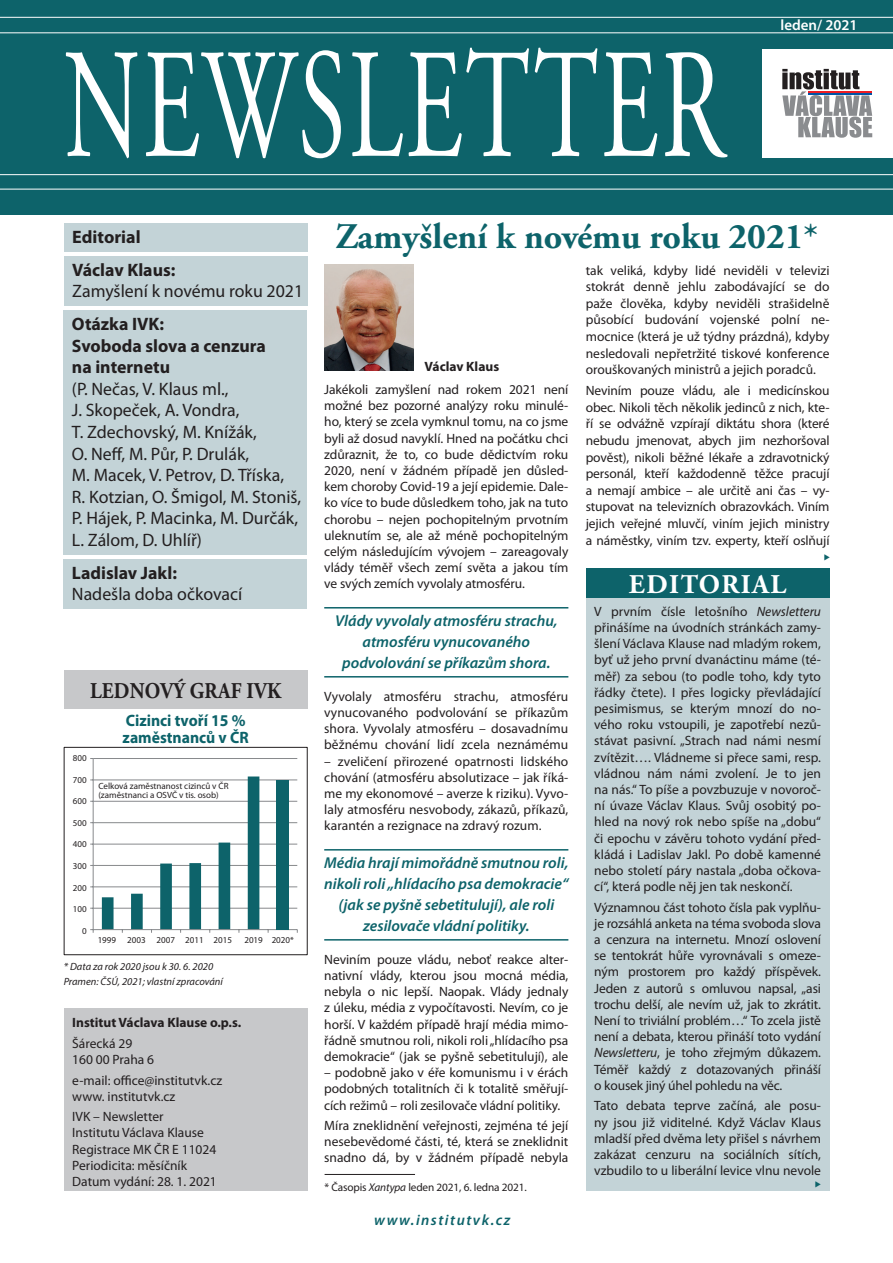
<style>
.page{position:relative;width:893px;height:1263px;background:#fff}
.page>*{position:absolute;margin:0;border:0;box-sizing:border-box;transform-origin:0 0}
.t1{font:156px "Adobe Garamond Pro";letter-spacing:.03em;color:#fff;scale:.62 1}
.t2{font:700 36px "Adobe Garamond Pro";color:#0d636a}
.t3{font:700 27px "Adobe Garamond Pro";letter-spacing:.055em;color:#fff}
.t4{font:700 22.5px "Adobe Garamond Pro";letter-spacing:.015em;color:#231f20;scale:.88 1}
.t5{font:18px/21.6px "Myriad Pro";color:#231f20}
.t6{font:700 18px/21.6px "Myriad Pro";color:#231f20}
.t7{font:700 16.5px/16.5px "Myriad Pro";color:#0d636a;scale:.95 1}
.t8{font:italic 600 15.75px/21px "Myriad Pro";color:#0d636a;text-align:center}
.t9{font:italic 600 15px "Myriad Pro";letter-spacing:.1em;color:#0d636a}
.t10{font:600 15px "Myriad Pro";color:#fff}
.t11{font:13.5px/16.2px "Myriad Pro";color:#231f20;text-align:justify}
.t12{font:700 13.5px "Myriad Pro";color:#231f20}
.t13{font:11.25px "Myriad Pro";letter-spacing:-.01em;color:#231f20}
.t14{font:italic 10.5px/15px "Myriad Pro";color:#231f20}
.t15{font:9px/9px "Myriad Pro";color:#231f20}
.s1{font-style:italic}
</style>
<div class="page">
<div style="left:0;top:0;width:893px;height:215px;background:#0d636a"></div>
<div style="left:762px;top:50px;width:131px;height:108px;background:#fff"></div>
<svg style="left:782px;top:69px;width:90px;height:69px"></svg>
<hr style="left:808px;top:91px;width:64px;height:2px;background:#ee1d23">
<hr style="left:808px;top:93px;width:64px;height:1px;background:#0154a6">
<hr style="left:0;top:17px;width:893px;height:1px;background:#fff">
<hr style="left:0;top:174px;width:893px;height:1px;background:#fff">
<hr style="left:0;top:33px;width:893px;height:1px;background:#fff">
<hr style="left:0;top:189px;width:893px;height:1px;background:#fff">
<div style="left:64px;top:223px;width:244px;height:29px;background:#c3d3d7"></div>
<div style="left:64px;top:256px;width:244px;height:50px;background:#c3d3d7"></div>
<div style="left:63px;top:310px;width:244px;height:244px;background:#c3d3d7"></div>
<div style="left:64px;top:1008px;width:244px;height:183px;background:#c7c8ca"></div>
<div style="left:586px;top:597px;width:243px;height:594px;background:#c3d3d7"></div>
<div style="left:63px;top:559px;width:244px;height:50px;background:#c3d3d7"></div>
<hr style="left:325px;top:1174px;width:90px;height:1px;background:#231f20">
<div style="left:586px;top:568px;width:243px;height:30px;background:#0d636a"></div>
<div style="left:64px;top:671px;width:244px;height:38px;background:#c7c8ca"></div>
<hr style="left:324px;top:607px;width:244px;height:1px;background:#0d636a">
<hr style="left:324px;top:676px;width:244px;height:1px;background:#0d636a">
<hr style="left:324px;top:849px;width:244px;height:1px;background:#0d636a">
<hr style="left:324px;top:939px;width:244px;height:1px;background:#0d636a">
<img style="left:325px;top:264px;width:89px;height:107px">
<hr style="left:93px;top:908px;width:204px;height:1px;background:#87898c">
<hr style="left:93px;top:886px;width:204px;height:1px;background:#87898c">
<hr style="left:93px;top:865px;width:204px;height:1px;background:#87898c">
<hr style="left:93px;top:844px;width:204px;height:1px;background:#87898c">
<hr style="left:93px;top:822px;width:204px;height:1px;background:#87898c">
<hr style="left:93px;top:801px;width:204px;height:1px;background:#87898c">
<hr style="left:93px;top:779px;width:204px;height:1px;background:#87898c">
<hr style="left:93px;top:758px;width:204px;height:1px;background:#87898c">
<hr style="left:93px;top:758px;width:1px;height:172px;background:#87898c">
<hr style="left:93px;top:929px;width:204px;height:1px;background:#87898c">
<svg style="left:102px;top:776px;width:157px;height:157px"></svg>
<div style="left:64px;top:747px;width:244px;height:208px;border:1px solid #231f20"></div>
<div style="left:276px;top:780px;width:12px;height:149px;background:#0d636a"></div>
<h1 class="t1" style="left:64px;top:13px;width:1066px">NEWSLETTER</h1>
<p class="t10" style="left:780px;top:17px;width:78px">leden/ 2021</p>
<h3 class="t6" style="left:72px;top:221px;width:105px;line-height:32.7px">Editorial<br>Václav Klaus:</h3>
<h3 class="t5" style="left:72px;top:281px;width:232px">Zamyšlení k novému roku 2021</h3>
<h3 class="t6" style="left:72px;top:313px;width:195px">Otázka IVK:<br>Svoboda slova a cenzura na internetu</h3>
<h3 class="t5" style="left:72px;top:378px;width:231px">(P. Nečas, V. Klaus ml.,<br>J. Skopeček, A. Vondra,<br>T. Zdechovský, M. Knížák,<br>O. Neff, M. Půr, P. Drulák,<br>M. Macek, V. Petrov, D. Tříska,<br>R. Kotzian, O. Šmigol, M. Stoniš,<br>P. Hájek, P. Macinka, M. Durčák,<br>L. Zálom, D. Uhlíř)</h3>
<h3 class="t6" style="left:72px;top:562px;width:106px">Ladislav Jakl:</h3>
<h3 class="t5" style="left:72px;top:584px;width:172px">Nadešla doba očkovací</h3>
<h3 class="t4" style="left:90px;top:678px;width:219px">LEDNOVÝ GRAF IVK</h3>
<p class="t15" style="left:73px;top:754px;width:15px">800</p>
<p class="t15" style="left:73px;top:775px;width:15px">700</p>
<p class="t15" style="left:73px;top:797px;width:15px">600</p>
<p class="t15" style="left:73px;top:818px;width:15px">500</p>
<p class="t15" style="left:73px;top:840px;width:15px">400</p>
<p class="t15" style="left:73px;top:862px;width:15px">300</p>
<p class="t15" style="left:73px;top:883px;width:15px">200</p>
<p class="t15" style="left:73px;top:905px;width:15px">100</p>
<p class="t15" style="left:82px;top:927px;width:6px">0</p>
<p class="t7" style="left:123px;top:713px;width:134px">Cizinci tvoří 15 % zaměstnanců v ČR</p>
<p class="t15" style="left:98px;top:782px;width:132px">Celková zaměstnanost cizinců v ČR (zaměstnanci a OSVČ v tis. osob)</p>
<p class="t15" style="left:98px;top:936px;width:136px">1999 2003 2007 2011 2015</p>
<p class="t15" style="left:244px;top:936px;width:51px">2019 2020*</p>
<p class="t14" style="left:64px;top:958px;width:161px">* Data za rok 2020 jsou k 30. 6. 2020<br>Pramen: ČSÚ, 2021; vlastní zpracování</p>
<p class="t12" style="left:72px;top:1015px;width:171px">Institut Václava Klause o.p.s.</p>
<p class="t11" style="left:72px;top:1035px;width:83px">Šárecká 29<br>160 00 Praha 6</p>
<p class="t11" style="left:72px;top:1072px;width:151px">e-mail: office@institutvk.cz www. institutvk.cz</p>
<p class="t11" style="left:72px;top:1109px;width:146px;text-align:left">IVK – Newsletter<br>Institutu Václava Klause<br>Registrace MK ČR E 11024<br>Periodicita: měsíčník<br>Datum vydání: 28. 1. 2021</p>
<h2 class="t2" style="left:336px;top:215px;width:484px">Zamyšlení k novému roku 2021*</h2>
<p class="t12" style="left:424px;top:359px;width:76px">Václav Klaus</p>
<p class="t11" style="left:324px;top:382px;width:246px">Jakékoli zamyšlení nad rokem 2021 není možné bez pozorné analýzy roku minulé&shy;ho, který se zcela vymknul tomu, na co jsme byli až dosud navyklí. Hned na počátku chci zdůraznit, že to, co bude dědictvím roku 2020, není v žádném případě jen důsled&shy;kem choroby Covid-19 a její epidemie. Dale&shy;ko více to bude důsledkem toho, jak na tuto chorobu – nejen pochopitelným prvotním uleknutím se, ale až méně pochopitelným celým následujícím vývojem – zareagovaly vlády téměř všech zemí světa a jakou tím ve svých zemích vyvolaly atmosféru.</p>
<p class="t8" style="left:335px;top:610px;width:224px">Vlády vyvolaly atmosféru strachu, atmosféru vynucovaného podvolování se příkazům shora.</p>
<p class="t11" style="left:324px;top:688px;width:246px">Vyvolaly atmosféru strachu, atmosféru vynucovaného podvolování se příkazům shora. Vyvolaly atmosféru – dosavadnímu běžnému chování lidí zcela neznámému</p>
<p class="t11" style="left:324px;top:753px;width:246px">– zveličení přirozené opatrnosti lidského chování (atmosféru absolutizace – jak říká&shy;me my ekonomové – averze k riziku). Vyvo&shy;laly atmosféru nesvobody, zákazů, příkazů, karantén a rezignace na zdravý rozum.</p>
<p class="t8" style="left:324px;top:852px;width:246px">Média hrají mimořádně smutnou roli, nikoli roli „hlídacího psa demokracie“ (jak se pyšně sebetitulují), ale roli zesilovače vládní politiky.</p>
<p class="t11" style="left:324px;top:951px;width:246px">Neviním pouze vládu, neboť reakce alter&shy;nativní vlády, kterou jsou mocná média, nebyla o nic lepší. Naopak. Vlády jednaly z úleku, média z vypočítavosti. Nevím, co je horší. V každém případě hrají média mimo&shy;řádně smutnou roli, nikoli roli „hlídacího psa demokracie“ (jak se pyšně sebetitulují), ale</p>
<p class="t11" style="left:324px;top:1065px;width:246px">– podobně jako v éře komunismu i v érách podobných totalitních či k totalitě směřují&shy;cích režimů – roli zesilovače vládní politiky.</p>
<p class="t11" style="left:324px;top:1118px;width:246px">Míra zneklidnění veřejnosti, zejména té její nesebevědomé části, té, která se zneklidnit snadno dá, by v žádném případě nebyla</p>
<p class="t13" style="left:325px;top:1181px;width:204px">* Časopis <span class="s1">Xantypa</span> leden 2021, 6. ledna 2021.</p>
<p class="t9" style="left:374px;top:1212px;width:138px">www.institutvk.cz</p>
<p class="t11" style="left:586px;top:262px;width:245px;line-height:16.6px">tak veliká, kdyby lidé neviděli v televizi stokrát denně jehlu zabodávající se do paže člověka, kdyby neviděli strašidelně působící budování vojenské polní ne&shy;mocnice (která je už týdny prázdná), kdyby nesledovali nepřetržité tiskové konference orouškovaných ministrů a jejich poradců.</p>
<p class="t11" style="left:586px;top:382px;width:245px;line-height:16.6px">Neviním pouze vládu, ale i medicínskou obec. Nikoli těch několik jedinců z nich, kte&shy;ří se odvážně vzpírají diktátu shora (které nebudu jmenovat, abych jim nezhoršoval pověst), nikoli běžné lékaře a zdravotnický personál, kteří každodenně těžce pracují a nemají ambice – ale určitě ani čas – vy&shy;stupovat na televizních obrazovkách. Viním jejich veřejné mluvčí, viním jejich ministry a náměstky, viním tzv. experty, kteří oslňují</p>
<h3 class="t3" style="left:629px;top:568px;width:159px">EDITORIAL</h3>
<p class="t11" style="left:594px;top:603px;width:228px">V prvním čísle letošního <span class="s1">Newsletteru </span>přinášíme na úvodních stránkách zamy&shy;šlení Václava Klause nad mladým rokem, byť už jeho první dvanáctinu máme (té&shy;měř) za sebou (to podle toho, kdy tyto řádky čtete). I přes logicky převládající pesimismus, se kterým mnozí do no&shy;vého roku vstoupili, je zapotřebí nezů&shy;stávat pasivní. „Strach nad námi nesmí zvítězit…. Vládneme si přece sami, resp. vládnou nám námi zvolení. Je to jen na nás.“ To píše a povzbuzuje v novoroč&shy;ní úvaze Václav Klaus. Svůj osobitý po&shy;hled na nový rok nebo spíše na „dobu“ či epochu v závěru tohoto vydání před&shy;kládá i Ladislav Jakl. Po době kamenné nebo století páry nastala „doba očkova&shy;cí“, která podle něj jen tak neskončí.</p>
<p class="t11" style="left:594px;top:899px;width:228px">Významnou část tohoto čísla pak vyplňu&shy;je rozsáhlá anketa na téma svoboda slova a cenzura na internetu. Mnozí oslovení se tentokrát hůře vyrovnávali s omeze&shy;ným prostorem pro každý příspěvek.<br>Jeden z autorů s omluvou napsal, „asi trochu delší, ale nevím už, jak to zkrátit.<br>Není to triviální problém…“ To zcela jistě není a debata, kterou přináší toto vydání <span class="s1">Newsletteru</span>, je toho zřejmým důkazem.<br>Téměř každý z dotazovaných přináší o kousek jiný úhel pohledu na věc.</p>
<p class="t11" style="left:594px;top:1098px;width:228px">Tato debata teprve začíná, ale posu&shy;ny jsou již viditelné. Když Václav Klaus mladší před dvěma lety přišel s návrhem zakázat cenzuru na sociálních sítích, vzbudilo to u liberální levice vlnu nevole</p>
</div>
